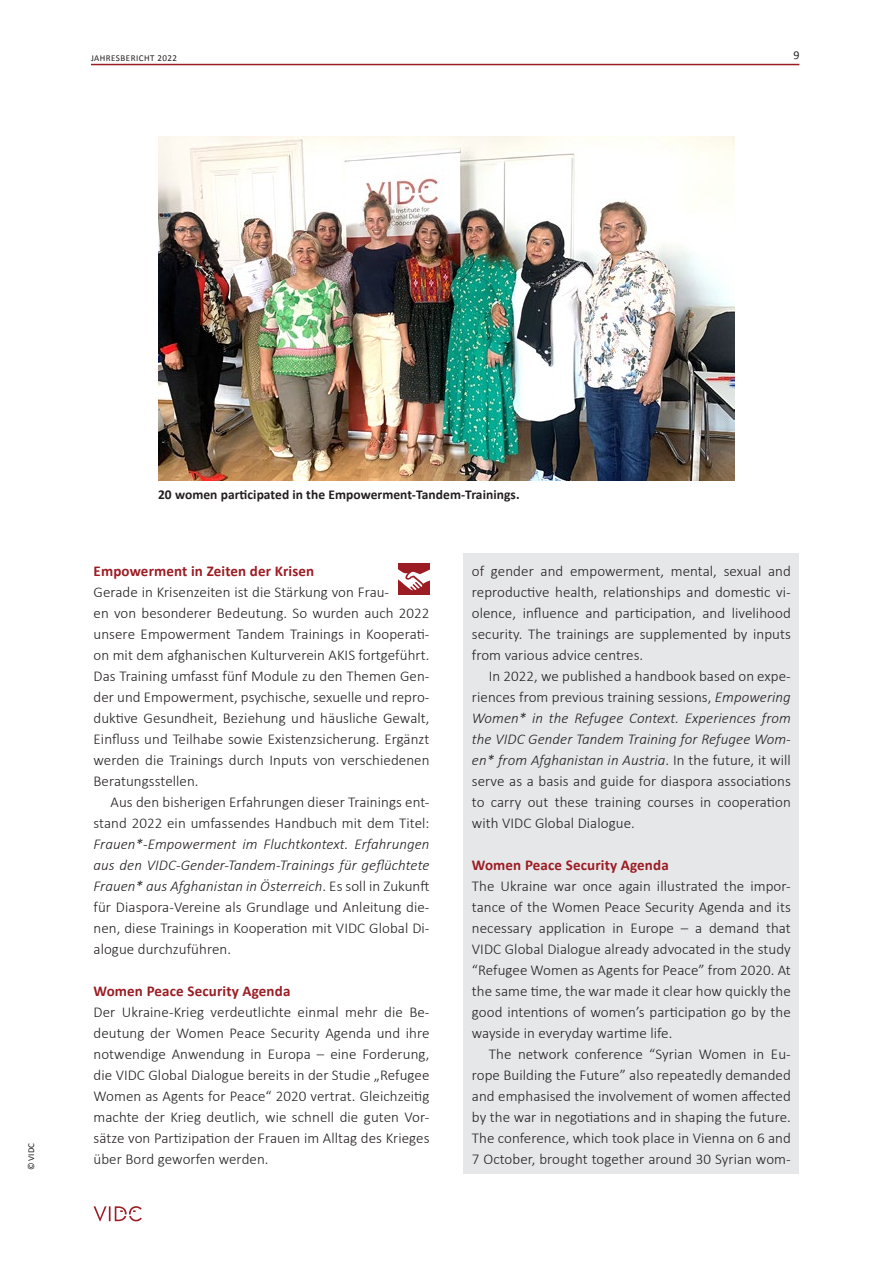
<style>
.page{position:relative;width:893px;height:1263px;background:#fff}
.page>*{position:absolute;margin:0;border:0;box-sizing:border-box;transform-origin:0 0}
.Fliess-OHNE{font:300 15px/21px "Calibri";letter-spacing:.005em;color:#231f20}
.Fließ_E{font:300 15px/21px "Calibri";letter-spacing:.005em;color:#231f20;text-align:justify}
.Fließ_E-ohne{font:300 15px/21px "Calibri";letter-spacing:.005em;color:#231f20;text-align:justify}
.FLIESS{font:300 15px/21px "Calibri";letter-spacing:.005em;color:#231f20;text-align:justify}
.Veranstaltung_neu{font:700 15px "Calibri";letter-spacing:.01em;color:#9c1c23}
.BU_01{font:700 13.5px "Calibri";letter-spacing:.005em;color:#231f20}
.t1{font:12px "Calibri";color:#231f20}
.BU_01-2{font:9px "Calibri";letter-spacing:.05em;color:#231f20}
.s1{font-style:italic}
</style>
<div class="page">
<hr style="left:91px;top:64px;width:708px;height:1px;background:#9c1c23">
<svg style="left:94px;top:1206px;width:48px;height:15px"></svg>
<div style="left:398px;top:563px;width:31px;height:32px;background:#9c1c23"></div>
<svg style="left:398px;top:569px;width:31px;height:21px"></svg>
<div style="left:463px;top:553px;width:336px;height:621px;background:#e6e7e9"></div>
<img style="left:158px;top:136px;width:577px;height:344px">
<p class="BU_01-2" style="left:91px;top:52px;width:88px">JAHRESBERICHT 2022</p>
<p class="t1" style="left:793px;top:48px;width:8px">9</p>
<p class="BU_01-2" style="left:25px;top:1170px;width:29px;rotate:-90deg">© VIDC</p>
<p class="BU_01" style="left:158px;top:486px;width:363px">20 women participated in the Empowerment-Tandem-Trainings.</p>
<p class="Veranstaltung_neu" style="left:94px;top:562px;width:222px">Empowerment in Zeiten der Krisen</p>
<p class="Fliess-OHNE" style="left:94px;top:581px;width:337px">Gerade in Krisenzeiten ist die Stärkung von Frau-<br>en von besonderer Bedeutung. So wurden auch 2022 unsere Empowerment Tandem Trainings in Kooperati&shy;on mit dem afghanischen Kulturverein AKIS fortgeführt.<br>Das Training umfasst fünf Module zu den Themen Gen&shy;der und Empowerment, psychische, sexuelle und repro&shy;duktive Gesundheit, Beziehung und häusliche Gewalt, Einfluss und Teilhabe sowie Existenzsicherung. Ergänzt werden die Trainings durch Inputs von verschiedenen Beratungsstellen.</p>
<p class="FLIESS" style="left:94px;top:791px;width:337px;text-indent:17px">Aus den bisherigen Erfahrungen dieser Trainings ent&shy;stand 2022 ein umfassendes Handbuch mit dem Titel:<br><span class="s1">Frauen*-Empowerment im Fluchtkontext. Erfahrungen aus den VIDC-Gender-Tandem-Trainings für geflüchtete Frauen* aus Afghanistan in Österreich</span>. Es soll in Zukunft für Diaspora-Vereine als Grundlage und Anleitung die&shy;nen, diese Trainings in Kooperation mit VIDC Global Di&shy;alogue durchzuführen.</p>
<p class="Veranstaltung_neu" style="left:94px;top:982px;width:198px">Women Peace Security Agenda</p>
<p class="Fliess-OHNE" style="left:94px;top:1001px;width:337px;text-align:justify">Der Ukraine-Krieg verdeutlichte einmal mehr die Be&shy;deutung der Women Peace Security Agenda und ihre notwendige Anwendung in Europa – eine Forderung, die VIDC Global Dialogue bereits in der Studie „Refugee Women as Agents for Peace“ 2020 vertrat. Gleichzeitig machte der Krieg deutlich, wie schnell die guten Vor&shy;sätze von Partizipation der Frauen im Alltag des Krieges über Bord geworfen werden.</p>
<p class="Fließ_E-ohne" style="left:472px;top:560px;width:320px">of gender and empowerment, mental, sexual and reproductive health, relationships and domestic vi&shy;olence, influence and participation, and livelihood security. The trainings are supplemented by inputs from various advice centres.</p>
<p class="Fließ_E" style="left:472px;top:665px;width:321px;text-indent:17px">In 2022, we published a handbook based on expe&shy;riences from previous training sessions, <span class="s1">Empowering Women* in the Refugee Context. Experiences from the VIDC Gender Tandem Training for Refugee Wom&shy;en* from Afghanistan in Austria</span>. In the future, it will serve as a basis and guide for diaspora associations to carry out these training courses in cooperation with VIDC Global Dialogue.</p>
<p class="Veranstaltung_neu" style="left:472px;top:856px;width:198px">Women Peace Security Agenda</p>
<p class="Fließ_E-ohne" style="left:472px;top:875px;width:320px">The Ukraine war once again illustrated the impor&shy;tance of the Women Peace Security Agenda and its necessary application in Europe – a demand that VIDC Global Dialogue already advocated in the study “Refugee Women as Agents for Peace” from 2020. At the same time, the war made it clear how quickly the good intentions of women’s participation go by the wayside in everyday wartime life.</p>
<p class="Fließ_E" style="left:472px;top:1043px;width:320px;text-indent:17px">The network conference “Syrian Women in Eu&shy;rope Building the Future” also repeatedly demanded and emphasised the involvement of women affected by the war in negotiations and in shaping the future.<br>The conference, which took place in Vienna on 6 and 7 October, brought together around 30 Syrian wom-</p>
</div>
